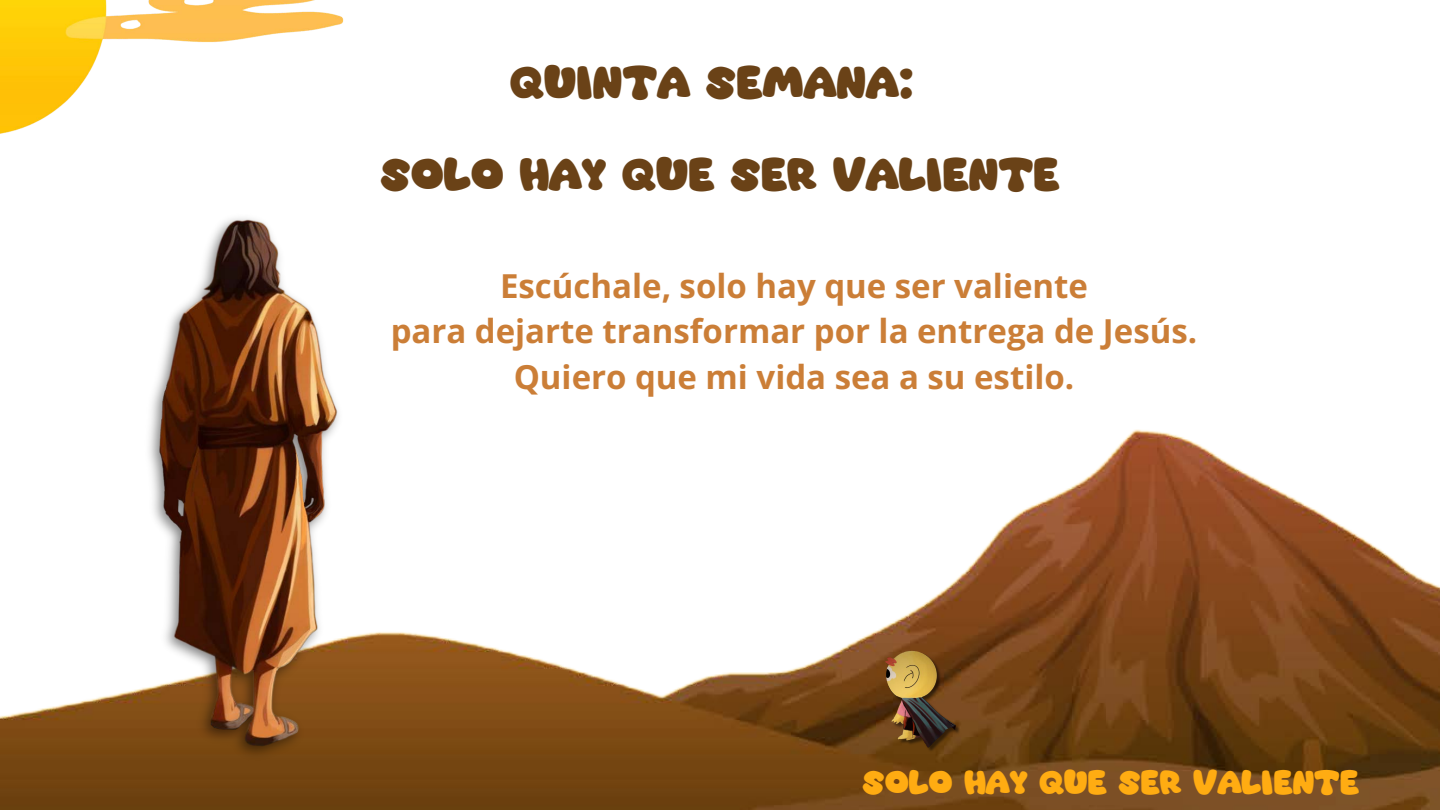
<style>
.page{position:relative;width:1440px;height:810px;background:#fff}
.page>*{position:absolute;margin:0;border:0;box-sizing:border-box;transform-origin:0 0}
.t1{font:39.7px "Super Bubble";color:#6a4217}
.t2{font:700 33px/45.8px "Open Sans";color:#cb7e37;text-align:center}
.t3{font:29px "Super Bubble";color:#ffac12}
</style>
<div class="page">
<img style="left:0;top:429px;width:1440px;height:381px">
<img style="left:0;top:0;width:344px;height:134px">
<img style="left:66px;top:218px;width:362px;height:565px">
<img style="left:855px;top:629px;width:134px;height:154px">
<p class="t1" style="left:510px;top:60px;width:406px">QUINTA SEMANA:</p>
<p class="t1" style="left:381px;top:152px;width:680px">SOLO HAY QUE SER VALIENTE</p>
<p class="t2" style="left:391px;top:262px;width:808px">Escúchale, solo hay que ser valiente<br>para dejarte transformar por la entrega de Jesús.<br>Quiero que mi vida sea a su estilo.</p>
<p class="t3" style="left:863px;top:766px;width:498px">SOLO HAY QUE SER VALIENTE</p>
</div>
